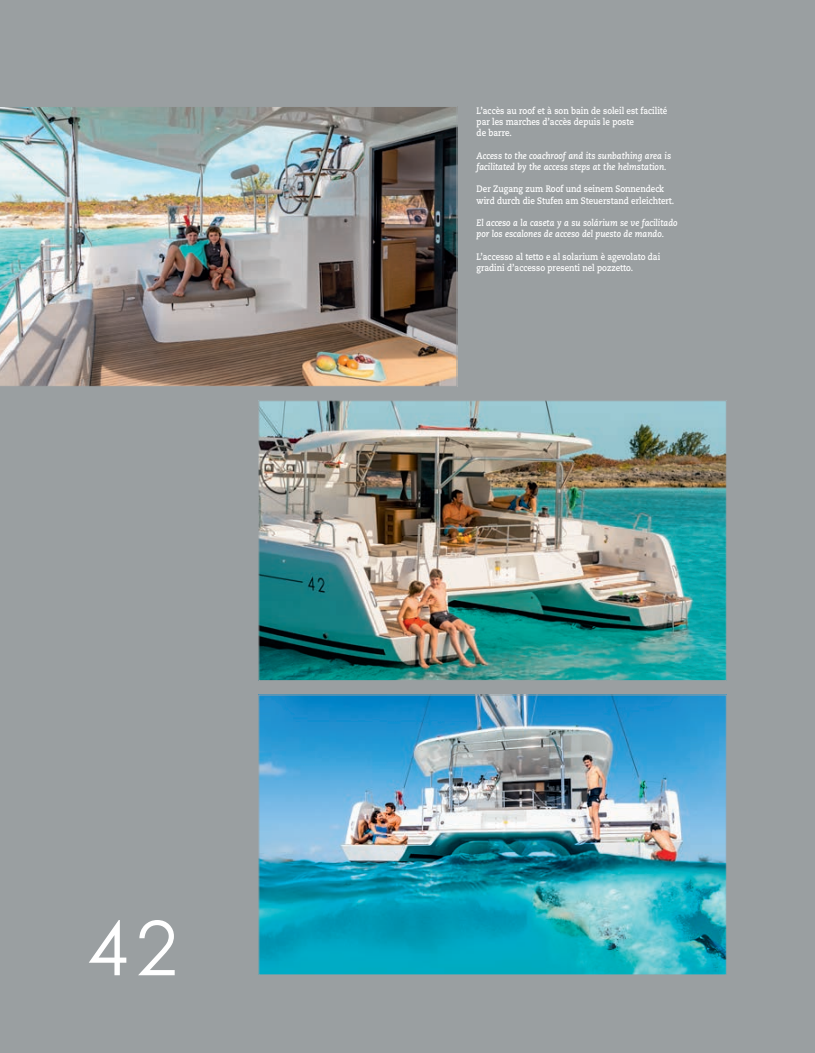
<style>
.page{position:relative;width:815px;height:1053px;background:#fff}
.page>*{position:absolute;margin:0;border:0;box-sizing:border-box;transform-origin:0 0}
.t1{font:75px "Century Gothic";color:#fff}
.t2{font:700 9.38px/11.2px "Caecilia";color:#fff;scale:.86 1}
.t3{font:italic 700 9.38px/11.2px "Caecilia";color:#fff;scale:.9 1}
</style>
<div class="page">
<div style="left:0;top:0;width:815px;height:1052px;background:#9a9fa1"></div>
<img style="left:261px;top:402px;width:463px;height:276px">
<div style="left:259px;top:400px;width:467px;height:280px;border:1px solid #9a9fa1"></div>
<img style="left:261px;top:696px;width:463px;height:276px">
<div style="left:259px;top:694px;width:467px;height:280px;border:1px solid #9a9fa1"></div>
<img style="left:0;top:107px;width:457px;height:279px">
<h1 class="t1" style="left:87px;top:902px;width:92px">42</h1>
<p class="t2" style="left:477px;top:105px;width:223px">L’accès au roof et à son bain de soleil est facilité par les marches d’accès depuis le poste<br>de barre.</p>
<p class="t3" style="left:477px;top:150px;width:218px">Access to the coachroof and its sunbathing area is facilitated by the access steps at the helmstation.</p>
<p class="t2" style="left:477px;top:184px;width:231px">Der Zugang zum Roof und seinem Sonnendeck wird durch die Stufen am Steuerstand erleichtert.</p>
<p class="t3" style="left:477px;top:217px;width:225px">El acceso a la caseta y a su solárium se ve facilitado por los escalones de acceso del puesto de mando.</p>
<p class="t2" style="left:477px;top:251px;width:215px">L’accesso al tetto e al solarium è agevolato dai gradini d’accesso presenti nel pozzetto.</p>
</div>
